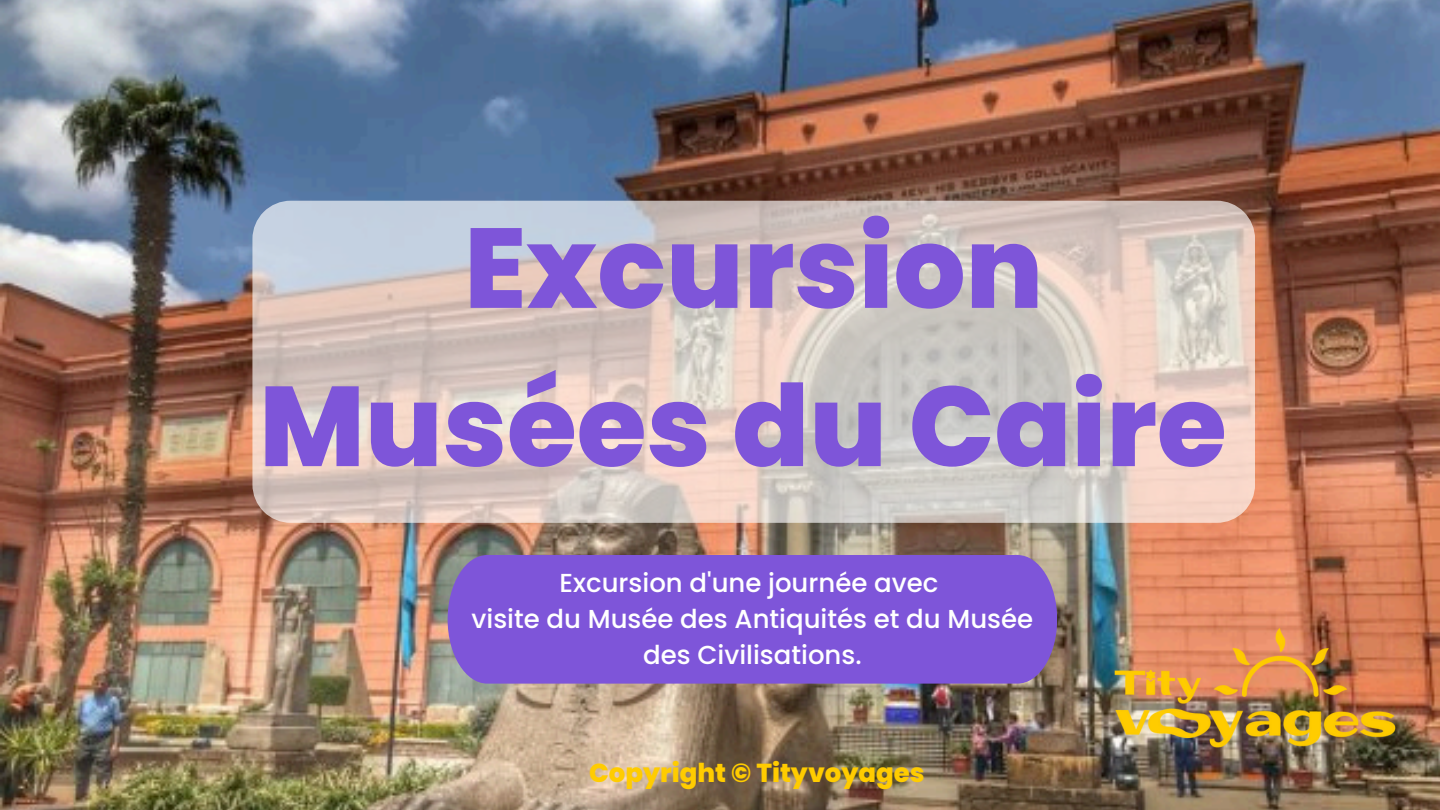
<style>
.page{position:relative;width:1440px;height:810px;background:#fff}
.page>*{position:absolute;margin:0;border:0;box-sizing:border-box;transform-origin:0 0}
.t1{font:800 113.2px/158.2px "Poppins";color:#7e55d9;text-align:center}
.t2{font:500 26px/36px "Poppins";color:#fff;text-align:center}
.t3{font:800 26px "Poppins";color:#fc0}
</style>
<div class="page">
<img style="left:1px;top:0;width:1439px;height:810px">
<div style="left:448px;top:555px;width:609px;height:129px;background:#7e55d9"></div>
<img style="left:1110px;top:614px;width:291px;height:149px">
<svg style="left:252px;top:201px;width:1003px;height:322px;background:#d8cbc4"></svg>
<p class="t1" style="left:259px;top:189px;width:969px">Excursion<br>Musées du Caire</p>
<h1 class="t2" style="left:560px;top:565px;width:380px">Excursion d'une journée avec</h1>
<p class="t2" style="left:472px;top:601px;width:563px">visite du Musée des Antiquités et du Musée des Civilisations.</p>
<p class="t3" style="left:589px;top:754px;width:337px">Copyright © Tityvoyages</p>
</div>
